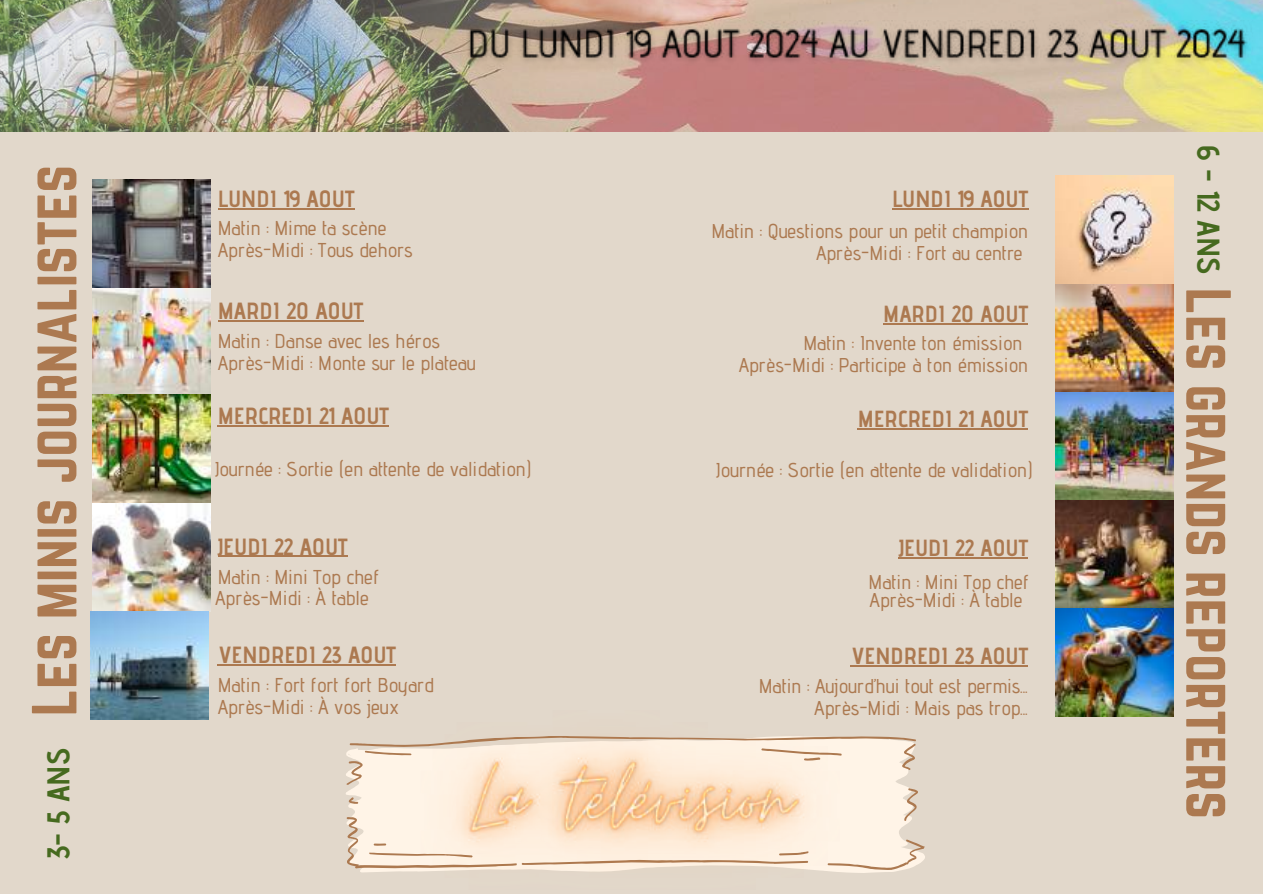
<style>
.page{position:relative;width:1263px;height:894px;background:#fff}
.page>*{position:absolute;margin:0;border:0;box-sizing:border-box;transform-origin:0 0}
.t1{font:55.65px "Norwester";color:#ac7950}
.t2{font:700 31.5px "Advent Pro";color:#466a1f}
.t3{font:700 23.4px "Advent Pro";color:#ac7950}
.t4{font:700 23.25px "Advent Pro";color:#ac7950}
.t5{font:500 20.1px/22.4px "Advent Pro";color:#ac7950}
.t6{font:500 19.95px/22.2px "Advent Pro";color:#ac7950;text-align:right}
</style>
<div class="page">
<div style="left:0;top:0;width:1263px;height:893px;background:#e2d8cb"></div>
<img style="left:91px;top:179px;width:119px;height:540px">
<img style="left:0;top:0;width:1263px;height:131px">
<hr style="left:218px;top:425px;width:171px;height:1px;background:#ac7950">
<hr style="left:218px;top:208px;width:136px;height:1px;background:#ac7950">
<hr style="left:218px;top:320px;width:145px;height:2px;background:#ac7950">
<hr style="left:218px;top:664px;width:178px;height:1px;background:#ac7950">
<hr style="left:218px;top:555px;width:130px;height:2px;background:#ac7950">
<img style="left:1055px;top:175px;width:118px;height:541px">
<img style="left:461px;top:21px;width:793px;height:48px">
<hr style="left:858px;top:428px;width:170px;height:1px;background:#ac7950">
<hr style="left:892px;top:208px;width:136px;height:1px;background:#ac7950">
<hr style="left:883px;top:323px;width:145px;height:2px;background:#ac7950">
<hr style="left:851px;top:665px;width:177px;height:1px;background:#ac7950">
<hr style="left:899px;top:557px;width:129px;height:2px;background:#ac7950">
<img style="left:337px;top:665px;width:595px;height:208px">
<h1 class="t1" style="left:21px;top:716px;width:552px;rotate:-90deg">Les minis journalistes</h1>
<h2 class="t2" style="left:39px;top:858px;width:113px;rotate:-90deg">3- 5 ANS</h2>
<p class="t3" style="left:218px;top:184px;width:138px">LUNDI 19 AOUT</p>
<p class="t5" style="left:218px;top:216px;width:197px">Matin : Mime ta scène<br>Après-Midi : Tous dehors</p>
<p class="t3" style="left:218px;top:296px;width:147px">MARDI 20 AOUT</p>
<p class="t5" style="left:218px;top:329px;width:260px">Matin : Danse avec les héros<br>Après-Midi : Monte sur le plateau</p>
<p class="t3" style="left:218px;top:401px;width:173px">MERCREDI 21 AOUT</p>
<p class="t4" style="left:892px;top:184px;width:138px">LUNDI 19 AOUT</p>
<p class="t6" style="left:711px;top:219px;width:318px">Matin : Questions pour un petit champion<br>Après-Midi : Fort au centre</p>
<p class="t4" style="left:883px;top:299px;width:146px">MARDI 20 AOUT</p>
<p class="t6" style="left:739px;top:331px;width:291px">Matin : Invente ton émission<br>Après-Midi : Participe à ton émission</p>
<p class="t4" style="left:858px;top:404px;width:172px">MERCREDI 21 AOUT</p>
<p class="t5" style="left:215px;top:457px;width:318px">Journée : Sortie (en attente de validation)</p>
<p class="t5" style="left:716px;top:458px;width:318px">Journée : Sortie (en attente de validation)</p>
<p class="t3" style="left:218px;top:532px;width:131px">JEUDI 22 AOUT</p>
<p class="t5" style="left:215px;top:565px;width:166px;line-height:21.3px">Matin : Mini Top chef<br>Après-Midi : À table</p>
<p class="t3" style="left:218px;top:640px;width:180px">VENDREDI 23 AOUT</p>
<p class="t5" style="left:218px;top:673px;width:218px">Matin : Fort fort fort Boyard<br>Après-Midi : À vos jeux</p>
<p class="t4" style="left:899px;top:533px;width:131px">JEUDI 22 AOUT</p>
<p class="t6" style="left:869px;top:572px;width:162px;line-height:18.1px;text-align:left">Matin : Mini Top chef<br>Après-Midi : À table</p>
<p class="t4" style="left:851px;top:641px;width:179px">VENDREDI 23 AOUT</p>
<p class="t6" style="left:759px;top:674px;width:271px">Matin : Aujourd’hui tout est permis...<br>Après-Midi : Mais pas trop...</p>
<h2 class="t2" style="left:1228px;top:146px;width:130px;rotate:90deg">6 - 12 ANS</h2>
<h1 class="t1" style="left:1242px;top:287px;width:532px;rotate:90deg">Les grands reporters</h1>
</div>
